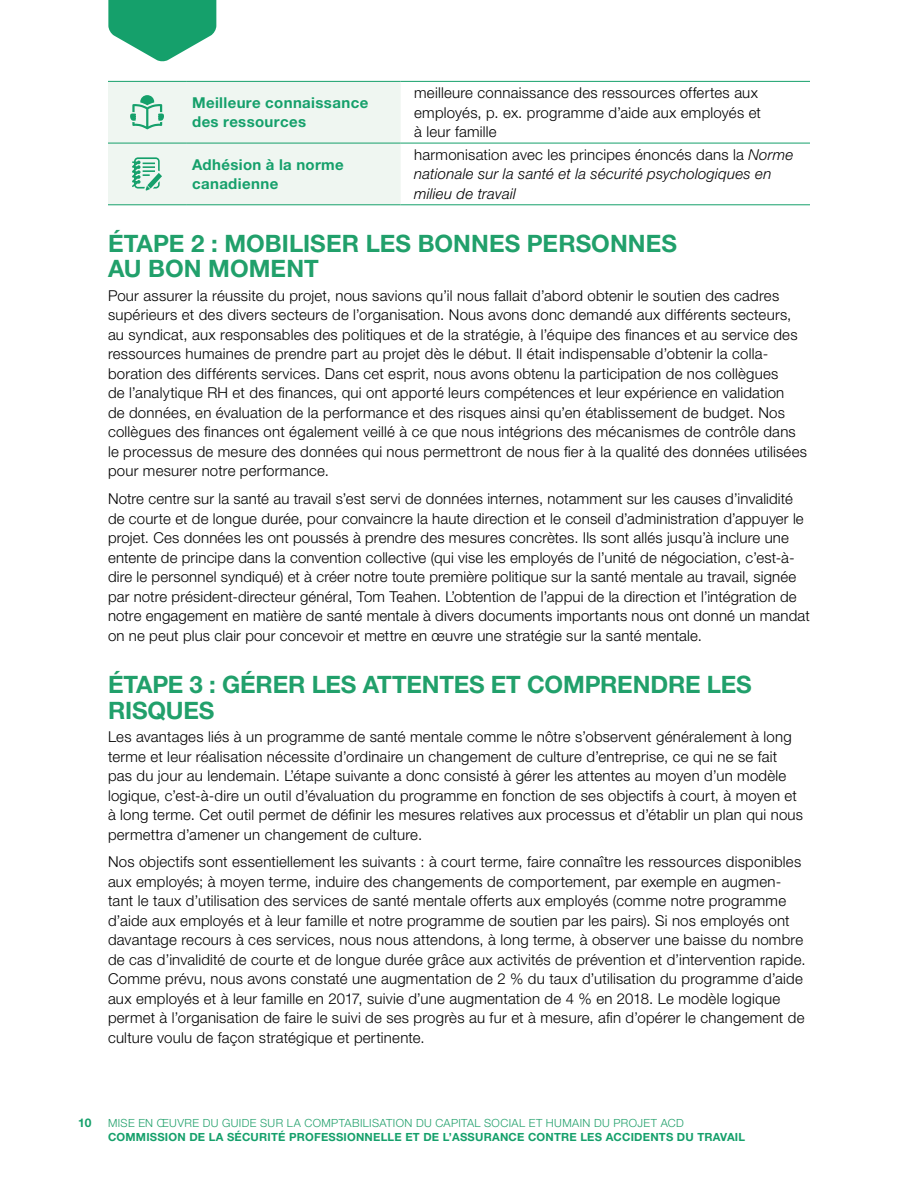
<style>
.page{position:relative;width:918px;height:1188px;background:#fff}
.page>*{position:absolute;margin:0;border:0;box-sizing:border-box;transform-origin:0 0}
.t1{font:700 24px/25.5px "Helvetica Neue LT Std";letter-spacing:-.005em;color:#21a06b}
.t2{font:300 15px/19.5px "Helvetica Neue LT Std";letter-spacing:.015em;color:#000}
.t3{font:italic 300 15px/19.5px "Helvetica Neue LT Std";letter-spacing:.015em;color:#000}
.t4{font:700 15px/19.5px "Helvetica Neue LT Std";letter-spacing:.025em;color:#15a06b}
.t5{font:700 12px "Helvetica Neue LT Std";color:#15a06b}
.t6{font:700 11.25px "Helvetica Neue LT Std";letter-spacing:.02em;color:#15a06b}
.t7{font:300 11.25px "Helvetica Neue LT Std";letter-spacing:.035em;color:#21a06b}
.s1{font-style:normal}
</style>
<div class="page">
<svg style="left:108px;top:0;width:108px;height:62px"></svg>
<hr style="left:401px;top:81px;width:409px;height:1px;background:#15a06b">
<hr style="left:401px;top:143px;width:409px;height:1px;background:#15a06b">
<hr style="left:401px;top:204px;width:409px;height:1px;background:#15a06b">
<div style="left:108px;top:81px;width:293px;height:124px;background:#eff6f1"></div>
<p class="t4" style="left:192px;top:92px;width:178px">Meilleure connaissance des ressources</p>
<p class="t2" style="left:414px;top:83px;width:348px">meilleure connaissance des ressources offertes aux employés, p. ex. programme d’aide aux employés et à leur famille</p>
<p class="t4" style="left:192px;top:154px;width:153px">Adhésion à la norme canadienne</p>
<p class="t3" style="left:414px;top:145px;width:381px"><span class="s1">harmonisation avec les principes énoncés dans la</span> Norme nationale sur la santé et la sécurité psychologiques en milieu de travail</p>
<h2 class="t1" style="left:108px;top:230px;width:570px">ÉTAPE 2 : MOBILISER LES BONNES PERSONNES<br>AU BON MOMENT</h2>
<p class="t2" style="left:108px;top:286px;width:701px">Pour assurer la réussite du projet, nous savions qu’il nous fallait d’abord obtenir le soutien des cadres supérieurs et des divers secteurs de l’organisation. Nous avons donc demandé aux différents secteurs, au syndicat, aux responsables des politiques et de la stratégie, à l’équipe des finances et au service des ressources humaines de prendre part au projet dès le début. Il était indispensable d’obtenir la colla&shy;boration des différents services. Dans cet esprit, nous avons obtenu la participation de nos collègues<br>de l’analytique RH et des finances, qui ont apporté leurs compétences et leur expérience en validation<br>de données, en évaluation de la performance et des risques ainsi qu’en établissement de budget. Nos collègues des finances ont également veillé à ce que nous intégrions des mécanismes de contrôle dans le processus de mesure des données qui nous permettront de nous fier à la qualité des données utilisées pour mesurer notre performance.</p>
<p class="t2" style="left:108px;top:489px;width:703px">Notre centre sur la santé au travail s’est servi de données internes, notamment sur les causes d’invalidité de courte et de longue durée, pour convaincre la haute direction et le conseil d’administration d’appuyer le projet. Ces données les ont poussés à prendre des mesures concrètes. Ils sont allés jusqu’à inclure une entente de principe dans la convention collective (qui vise les employés de l’unité de négociation, c’est-à&shy;dire le personnel syndiqué) et à créer notre toute première politique sur la santé mentale au travail, signée par notre président-directeur général, Tom Teahen. L’obtention de l’appui de la direction et l’intégration de notre engagement en matière de santé mentale à divers documents importants nous ont donné un mandat on ne peut plus clair pour concevoir et mettre en œuvre une stratégie sur la santé mentale.</p>
<h2 class="t1" style="left:108px;top:671px;width:645px">ÉTAPE 3 : GÉRER LES ATTENTES ET COMPRENDRE LES<br>RISQUES</h2>
<p class="t2" style="left:108px;top:727px;width:697px">Les avantages liés à un programme de santé mentale comme le nôtre s’observent généralement à long terme et leur réalisation nécessite d’ordinaire un changement de culture d’entreprise, ce qui ne se fait pas du jour au lendemain. L’étape suivante a donc consisté à gérer les attentes au moyen d’un modèle logique, c’est-à-dire un outil d’évaluation du programme en fonction de ses objectifs à court, à moyen et à long terme. Cet outil permet de définir les mesures relatives aux processus et d’établir un plan qui nous permettra d’amener un changement de culture.</p>
<p class="t2" style="left:108px;top:852px;width:699px">Nos objectifs sont essentiellement les suivants : à court terme, faire connaître les ressources disponibles aux employés; à moyen terme, induire des changements de comportement, par exemple en augmen&shy;tant le taux d’utilisation des services de santé mentale offerts aux employés (comme notre programme d’aide aux employés et à leur famille et notre programme de soutien par les pairs). Si nos employés ont davantage recours à ces services, nous nous attendons, à long terme, à observer une baisse du nombre de cas d’invalidité de courte et de longue durée grâce aux activités de prévention et d’intervention rapide.<br>Comme prévu, nous avons constaté une augmentation de 2 % du taux d’utilisation du programme d’aide aux employés et à leur famille en 2017, suivie d’une augmentation de 4 % en 2018. Le modèle logique permet à l’organisation de faire le suivi de ses progrès au fur et à mesure, afin d’opérer le changement de culture voulu de façon stratégique et pertinente.</p>
<p class="t5" style="left:78px;top:1116px;width:15px">10</p>
<p class="t7" style="left:108px;top:1116px;width:577px">MISE EN ŒUVRE DU GUIDE SUR LA COMPTABILISATION DU CAPITAL SOCIAL ET HUMAIN DU PROJET ACD</p>
<p class="t6" style="left:108px;top:1130px;width:639px">COMMISSION DE LA SÉCURITÉ PROFESSIONNELLE ET DE L’ASSURANCE CONTRE LES ACCIDENTS DU TRAVAIL</p>
</div>
